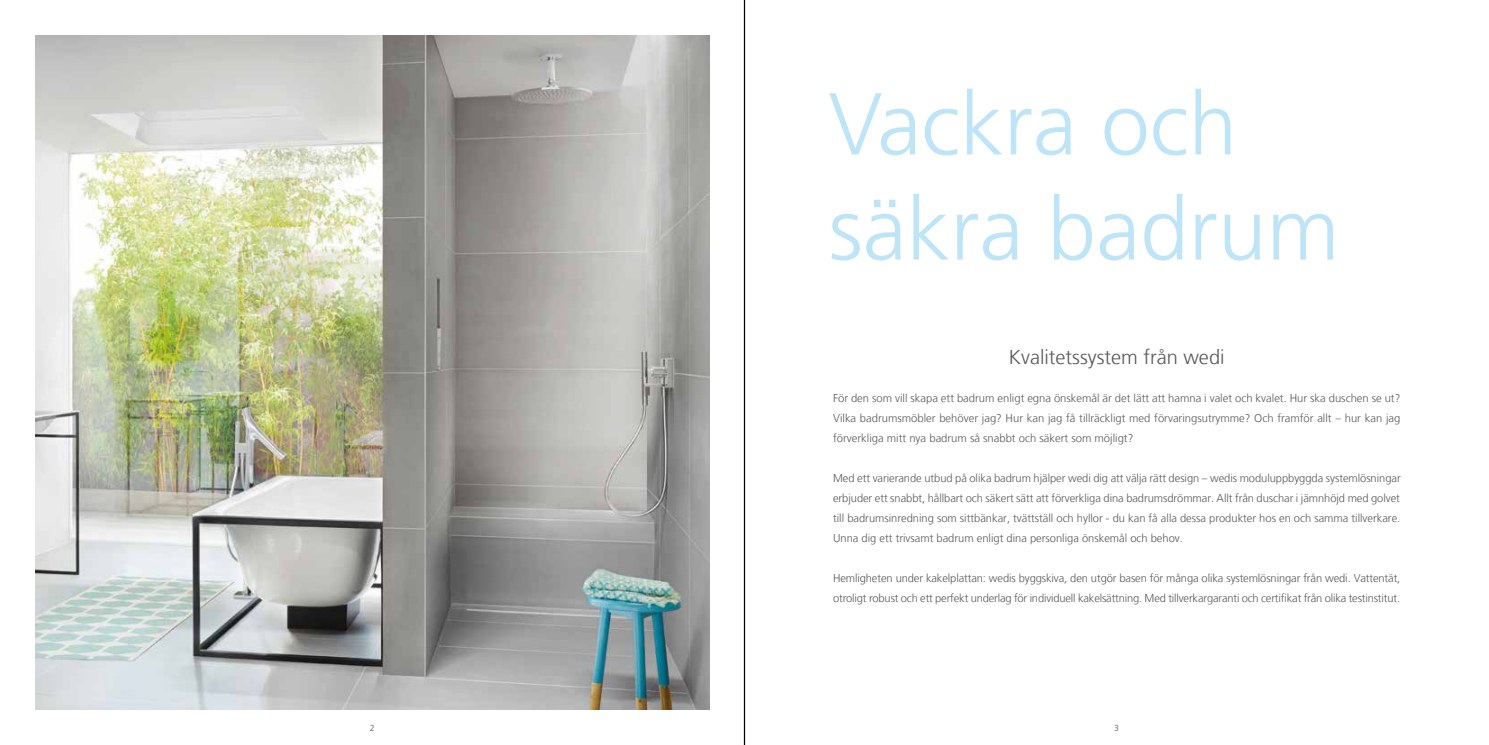
<style>
.page{position:relative;width:1489px;height:745px;background:#fff}
.page>*{position:absolute;margin:0;border:0;box-sizing:border-box;transform-origin:0 0}
.t1{font:300 87.5px/105px "Frutiger LT Com";color:#bde4f7}
.t2{font:300 20px "Frutiger LT Com";color:#58585a}
.t3{font:300 11.25px/20px "Frutiger LT Com";letter-spacing:-.01em;color:#58585a;text-align:justify}
.t4{font:300 8.75px "Frutiger LT Com";color:#58585a}
</style>
<div class="page">
<img style="left:35px;top:35px;width:674px;height:674px">
<hr style="left:743px;top:0;width:2px;height:744px;background:#000">
<p class="t4" style="left:370px;top:722px;width:6px">2</p>
<h1 class="t1" style="left:828px;top:72px;width:512px">Vackra och säkra badrum</h1>
<h2 class="t2" style="left:1008px;top:345px;width:217px">Kvalitetssystem från wedi</h2>
<p class="t3" style="left:833px;top:388px;width:568px">För den som vill skapa ett badrum enligt egna önskemål är det lätt att hamna i valet och kvalet. Hur ska duschen se ut?<br>Vilka badrumsmöbler behöver jag? Hur kan jag få tillräckligt med förvaringsutrymme? Och framför allt – hur kan jag förverkliga mitt nya badrum så snabbt och säkert som möjligt?</p>
<p class="t3" style="left:833px;top:468px;width:569px">Med ett varierande utbud på olika badrum hjälper wedi dig att välja rätt design – wedis moduluppbyggda systemlösningar erbjuder ett snabbt, hållbart och säkert sätt att förverkliga dina badrumsdrömmar. Allt från duschar i jämnhöjd med golvet till badrumsinredning som sittbänkar, tvättställ och hyllor - du kan få alla dessa produkter hos en och samma tillverkare.<br>Unna dig ett trivsamt badrum enligt dina personliga önskemål och behov.</p>
<p class="t3" style="left:833px;top:568px;width:568px">Hemligheten under kakelplattan: wedis byggskiva, den utgör basen för många olika systemlösningar från wedi. Vattentät, otroligt robust och ett perfekt underlag för individuell kakelsättning. Med tillverkargaranti och certifikat från olika testinstitut.</p>
<p class="t4" style="left:1114px;top:722px;width:6px">3</p>
</div>
